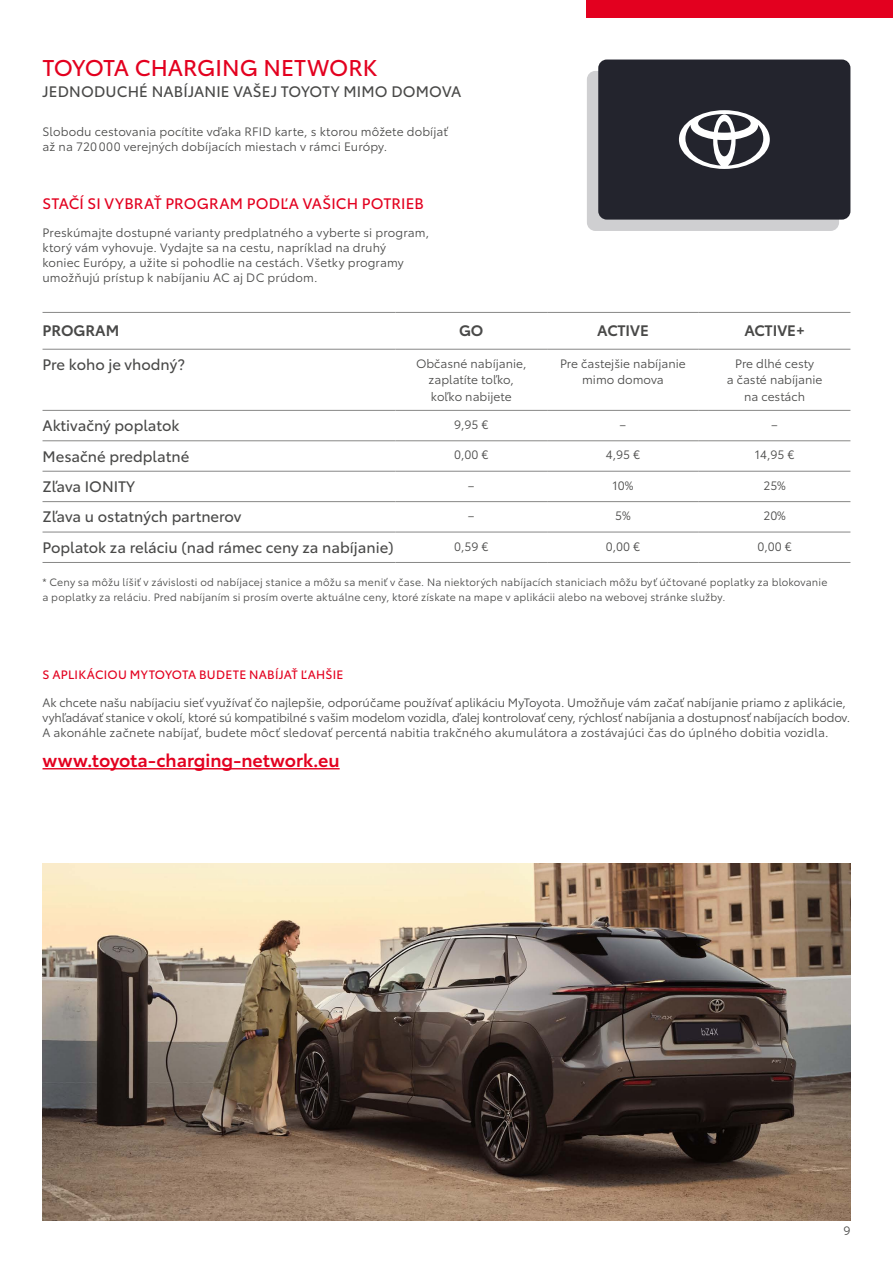
<style>
.page{position:relative;width:893px;height:1263px;background:#fff}
.page>*{position:absolute;margin:0;border:0;box-sizing:border-box;transform-origin:0 0}
.t1{font:22.5px "Toyota Type";color:#e3001f}
.t2{font:600 18px "Toyota Type";color:#e3001f}
.t3{font:15px "Toyota Type";color:#494948}
.t4{font:15px "Toyota Type";letter-spacing:.01em;color:#e3001f}
.t5{font:600 15px "Toyota Type";color:#494948}
.t6{font:12px/15px "Toyota Type";color:#494948}
.t7{font:12px "Toyota Type";letter-spacing:.02em;color:#e3001f}
.t8{font:10.5px/15px "Toyota Type";letter-spacing:.01em;color:#494948}
</style>
<div class="page">
<img style="left:43px;top:864px;width:807px;height:356px">
<div style="left:587px;top:71px;width:252px;height:160px;background:#cfcfd1;border-radius:9px"></div>
<div style="left:598px;top:60px;width:252px;height:160px;background:#23242d;border-radius:9px"></div>
<hr style="left:43px;top:768px;width:297px;height:1px;background:#e3001f">
<div style="left:587px;top:0;width:306px;height:17px;background:#e3001f"></div>
<hr style="left:43px;top:312px;width:352px;height:1px;background:#878786">
<hr style="left:395px;top:312px;width:152px;height:1px;background:#878786">
<hr style="left:547px;top:312px;width:152px;height:1px;background:#878786">
<hr style="left:699px;top:312px;width:151px;height:1px;background:#878786">
<hr style="left:43px;top:349px;width:352px;height:1px;background:#878786">
<hr style="left:395px;top:349px;width:152px;height:1px;background:#878786">
<hr style="left:547px;top:349px;width:152px;height:1px;background:#878786">
<hr style="left:699px;top:349px;width:151px;height:1px;background:#878786">
<hr style="left:43px;top:410px;width:352px;height:1px;background:#878786">
<hr style="left:395px;top:410px;width:152px;height:1px;background:#878786">
<hr style="left:547px;top:410px;width:152px;height:1px;background:#878786">
<hr style="left:699px;top:410px;width:151px;height:1px;background:#878786">
<hr style="left:43px;top:440px;width:352px;height:1px;background:#878786">
<hr style="left:395px;top:440px;width:152px;height:1px;background:#878786">
<hr style="left:547px;top:440px;width:152px;height:1px;background:#878786">
<hr style="left:699px;top:440px;width:151px;height:1px;background:#878786">
<hr style="left:43px;top:471px;width:352px;height:1px;background:#878786">
<hr style="left:395px;top:471px;width:152px;height:1px;background:#878786">
<hr style="left:547px;top:471px;width:152px;height:1px;background:#878786">
<hr style="left:699px;top:471px;width:151px;height:1px;background:#878786">
<hr style="left:43px;top:501px;width:352px;height:1px;background:#878786">
<hr style="left:395px;top:501px;width:152px;height:1px;background:#878786">
<hr style="left:547px;top:501px;width:152px;height:1px;background:#878786">
<hr style="left:699px;top:501px;width:151px;height:1px;background:#878786">
<hr style="left:43px;top:532px;width:352px;height:1px;background:#878786">
<hr style="left:395px;top:532px;width:152px;height:1px;background:#878786">
<hr style="left:547px;top:532px;width:152px;height:1px;background:#878786">
<hr style="left:699px;top:532px;width:151px;height:1px;background:#878786">
<hr style="left:43px;top:562px;width:352px;height:1px;background:#878786">
<hr style="left:395px;top:562px;width:152px;height:1px;background:#878786">
<hr style="left:547px;top:562px;width:152px;height:1px;background:#878786">
<hr style="left:699px;top:562px;width:151px;height:1px;background:#878786">
<svg style="left:679px;top:110px;width:91px;height:59px"></svg>
<h1 class="t1" style="left:43px;top:51px;width:336px">TOYOTA CHARGING NETWORK</h1>
<p class="t3" style="left:43px;top:81px;width:420px">JEDNODUCHÉ NABÍJANIE VAŠEJ TOYOTY MIMO DOMOVA</p>
<p class="t6" style="left:43px;top:123px;width:407px">Slobodu cestovania pocítite vďaka RFID karte, s ktorou môžete dobíjať až na 720000 verejných dobíjacích miestach v rámci Európy.</p>
<p class="t4" style="left:43px;top:193px;width:383px">STAČÍ SI VYBRAŤ PROGRAM PODĽA VAŠICH POTRIEB</p>
<p class="t6" style="left:43px;top:224px;width:388px">Preskúmajte dostupné varianty predplatného a vyberte si program, ktorý vám vyhovuje. Vydajte sa na cestu, napríklad na druhý<br>koniec Európy, a užite si pohodlie na cestách. Všetky programy umožňujú prístup k nabíjaniu AC aj DC prúdom.</p>
<p class="t5" style="left:43px;top:320px;width:78px">PROGRAM</p>
<p class="t5" style="left:459px;top:320px;width:26px">GO</p>
<p class="t5" style="left:597px;top:320px;width:53px">ACTIVE</p>
<p class="t5" style="left:744px;top:320px;width:62px">ACTIVE+</p>
<p class="t3" style="left:43px;top:353px;width:144px">Pre koho je vhodný?</p>
<p class="t6" style="left:416px;top:354px;width:112px;line-height:16.5px;text-align:center">Občasné nabíjanie, zaplatíte toľko, koľko nabijete</p>
<p class="t6" style="left:560px;top:354px;width:127px;line-height:16.5px;text-align:center">Pre častejšie nabíjanie mimo domova</p>
<p class="t6" style="left:727px;top:354px;width:97px;line-height:16.5px;text-align:center">Pre dlhé cesty<br>a časté nabíjanie na cestách</p>
<p class="t3" style="left:43px;top:415px;width:138px">Aktivačný poplatok</p>
<p class="t6" style="left:454px;top:416px;width:36px">9,95 €</p>
<p class="t6" style="left:620px;top:416px;width:8px">–</p>
<p class="t6" style="left:771px;top:416px;width:8px">–</p>
<p class="t3" style="left:43px;top:445px;width:148px">Mesačné predplatné</p>
<p class="t6" style="left:454px;top:447px;width:36px">0,00 €</p>
<p class="t6" style="left:606px;top:447px;width:36px">4,95 €</p>
<p class="t6" style="left:755px;top:447px;width:41px">14,95 €</p>
<p class="t3" style="left:43px;top:475px;width:94px">Zľava IONITY</p>
<p class="t6" style="left:468px;top:477px;width:8px">–</p>
<p class="t6" style="left:612px;top:477px;width:22px">10%</p>
<p class="t6" style="left:763px;top:477px;width:24px">25%</p>
<p class="t3" style="left:43px;top:506px;width:200px">Zľava u ostatných partnerov</p>
<p class="t6" style="left:468px;top:507px;width:8px">–</p>
<p class="t6" style="left:615px;top:507px;width:17px">5%</p>
<p class="t6" style="left:763px;top:507px;width:24px">20%</p>
<p class="t3" style="left:43px;top:536px;width:353px">Poplatok za reláciu (nad rámec ceny za nabíjanie)</p>
<p class="t6" style="left:454px;top:538px;width:36px">0,59 €</p>
<p class="t6" style="left:606px;top:538px;width:36px">0,00 €</p>
<p class="t6" style="left:757px;top:538px;width:36px">0,00 €</p>
<p class="t8" style="left:43px;top:574px;width:786px">* Ceny sa môžu líšiť v závislosti od nabíjacej stanice a môžu sa meniť v čase. Na niektorých nabíjacích staniciach môžu byť účtované poplatky za blokovanie a poplatky za reláciu. Pred nabíjaním si prosím overte aktuálne ceny, ktoré získate na mape v aplikácii alebo na webovej stránke služby.</p>
<p class="t7" style="left:43px;top:666px;width:303px">S APLIKÁCIOU MYTOYOTA BUDETE NABÍJAŤ ĽAHŠIE</p>
<p class="t6" style="left:43px;top:694px;width:809px">Ak chcete našu nabíjaciu sieť využívať čo najlepšie, odporúčame používať aplikáciu MyToyota. Umožňuje vám začať nabíjanie priamo z aplikácie, vyhľadávať stanice v okolí, ktoré sú kompatibilné s vašim modelom vozidla, ďalej kontrolovať ceny, rýchlosť nabíjania a dostupnosť nabíjacích bodov.<br>A akonáhle začnete nabíjať, budete môcť sledovať percentá nabitia trakčného akumulátora a zostávajúci čas do úplného dobitia vozidla.</p>
<h2 class="t2" style="left:43px;top:747px;width:299px">www.toyota-charging-network.eu</h2>
<p class="t6" style="left:844px;top:1222px;width:8px">9</p>
</div>
